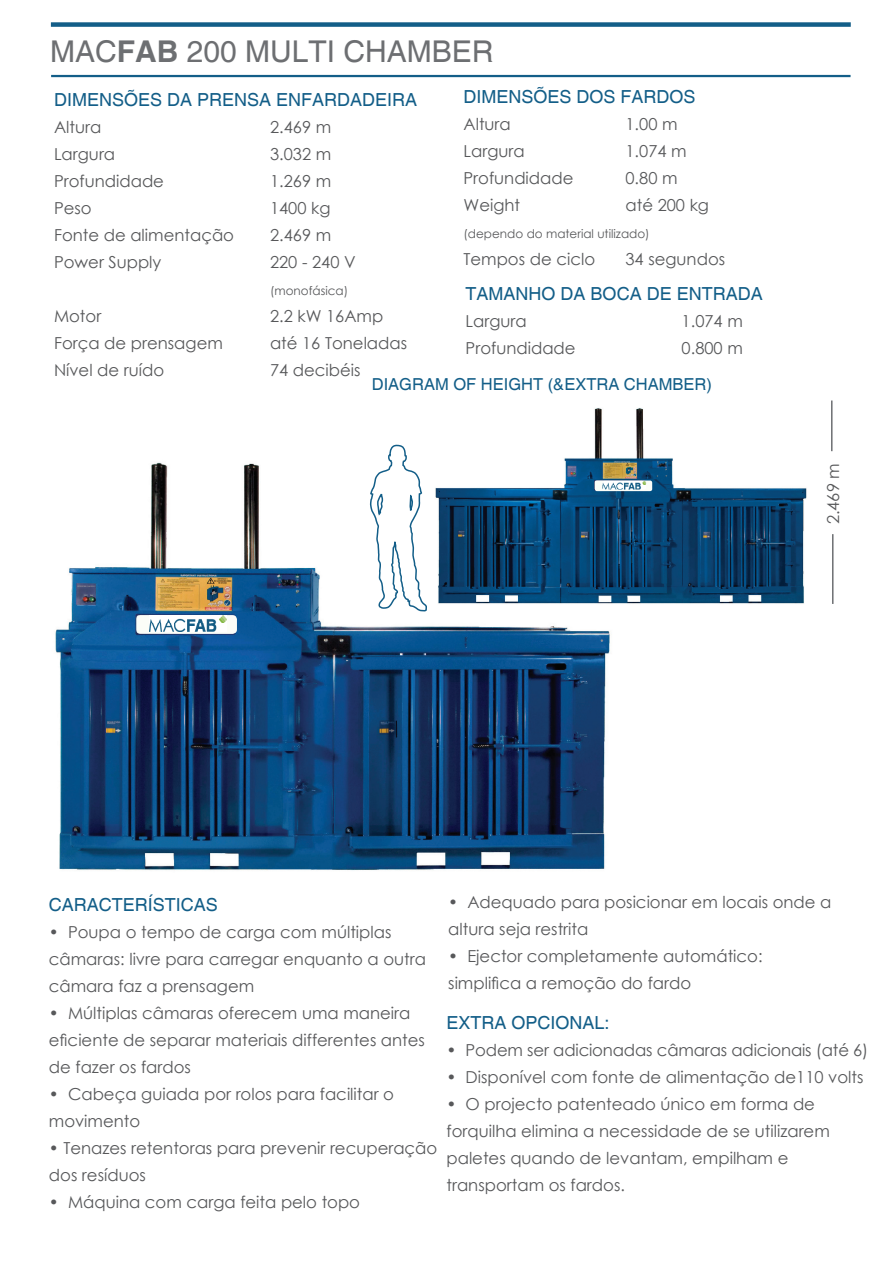
<style>
.page{position:relative;width:893px;height:1263px;background:#fff}
.page>*{position:absolute;margin:0;border:0;box-sizing:border-box;transform-origin:0 0}
.t1{font:30px "Helvetica";color:#6d6f72}
.t2{font:18px "Helvetica";color:#135e88}
.t3{font:16.5px/27px "Century Gothic";color:#57585a}
.t4{font:16.5px "Helvetica";color:#135e88}
.t5{font:12px "Century Gothic";color:#57585a}
.s1{font-weight:700}
</style>
<div class="page">
<hr style="left:51px;top:75px;width:799px;height:2px;background:#135e88">
<div style="left:51px;top:22px;width:800px;height:5px;background:#135e88"></div>
<img style="left:55px;top:462px;width:555px;height:409px">
<div style="left:136px;top:615px;width:101px;height:19px;background:#fbfdf8;border-radius:4px"></div>
<img style="left:149px;top:616px;width:77px;height:15px">
<img style="left:428px;top:400px;width:406px;height:213px">
<div style="left:595px;top:480px;width:57px;height:11px;background:#fbfdf8;border-radius:2px"></div>
<img style="left:602px;top:481px;width:44px;height:9px">
<svg style="left:369px;top:444px;width:59px;height:205px"></svg>
<hr style="left:832px;top:534px;width:1px;height:70px;background:#6d6f72">
<hr style="left:831px;top:400px;width:1px;height:51px;background:#6d6f72">
<h1 class="t1" style="left:50px;top:34px;width:445px">MAC<span class="s1">FAB</span> 200 MULTI CHAMBER</h1>
<p class="t2" style="left:54px;top:89px;width:365px">DIMENSÕES DA PRENSA ENFARDADEIRA</p>
<p class="t3" style="left:54px;top:113px;width:49px">Altura</p>
<p class="t3" style="left:270px;top:113px;width:63px">2.469 m</p>
<p class="t3" style="left:54px;top:140px;width:63px">Largura</p>
<p class="t3" style="left:270px;top:140px;width:63px">3.032 m</p>
<p class="t3" style="left:54px;top:167px;width:112px">Profundidade</p>
<p class="t3" style="left:270px;top:167px;width:63px">1.269 m</p>
<p class="t3" style="left:54px;top:194px;width:39px">Peso</p>
<p class="t3" style="left:270px;top:194px;width:62px">1400 kg</p>
<p class="t3" style="left:54px;top:221px;width:182px">Fonte de alimentação</p>
<p class="t3" style="left:270px;top:221px;width:63px">2.469 m</p>
<p class="t3" style="left:54px;top:248px;width:109px">Power Supply</p>
<p class="t3" style="left:270px;top:248px;width:87px">220 - 240 V</p>
<p class="t5" style="left:270px;top:282px;width:80px">(monofásica)</p>
<p class="t3" style="left:54px;top:302px;width:49px">Motor</p>
<p class="t3" style="left:270px;top:302px;width:115px">2.2 kW 16Amp</p>
<p class="t3" style="left:54px;top:329px;width:170px">Força de prensagem</p>
<p class="t3" style="left:270px;top:329px;width:139px">até 16 Toneladas</p>
<p class="t3" style="left:54px;top:356px;width:112px">Nível de ruído</p>
<p class="t3" style="left:270px;top:356px;width:92px">74 decibéis</p>
<p class="t2" style="left:463px;top:86px;width:234px">DIMENSÕES DOS FARDOS</p>
<p class="t3" style="left:463px;top:110px;width:49px">Altura</p>
<p class="t3" style="left:625px;top:110px;width:54px">1.00 m</p>
<p class="t3" style="left:463px;top:137px;width:63px">Largura</p>
<p class="t3" style="left:625px;top:137px;width:63px">1.074 m</p>
<p class="t3" style="left:463px;top:164px;width:112px">Profundidade</p>
<p class="t3" style="left:625px;top:164px;width:54px">0.80 m</p>
<p class="t3" style="left:463px;top:191px;width:58px">Weight</p>
<p class="t3" style="left:625px;top:191px;width:85px">até 200 kg</p>
<p class="t5" style="left:463px;top:225px;width:188px">(dependo do material utilizado)</p>
<p class="t3" style="left:463px;top:245px;width:133px">Tempos de ciclo</p>
<p class="t3" style="left:625px;top:245px;width:101px">34 segundos</p>
<p class="t2" style="left:466px;top:283px;width:299px">TAMANHO DA BOCA DE ENTRADA</p>
<p class="t3" style="left:466px;top:307px;width:63px">Largura</p>
<p class="t3" style="left:682px;top:307px;width:63px">1.074 m</p>
<p class="t3" style="left:466px;top:334px;width:112px">Profundidade</p>
<p class="t3" style="left:682px;top:334px;width:63px">0.800 m</p>
<p class="t4" style="left:372px;top:375px;width:342px">DIAGRAM OF HEIGHT (&amp;EXTRA CHAMBER)</p>
<p class="t3" style="left:819px;top:524px;width:63px;rotate:-90deg">2.469 m</p>
<p class="t2" style="left:49px;top:894px;width:171px">CARACTERÍSTICAS</p>
<p class="t3" style="left:49px;top:918px;width:379px">• Poupa o tempo de carga com múltiplas câmaras: livre para carregar enquanto a outra câmara faz a prensagem</p>
<p class="t3" style="left:49px;top:999px;width:378px">• Múltiplas câmaras oferecem uma maneira eficiente de separar materiais differentes antes de fazer os fardos</p>
<p class="t3" style="left:49px;top:1080px;width:347px">• Cabeça guiada por rolos para facilitar o movimento</p>
<p class="t3" style="left:49px;top:1134px;width:390px">• Tenazes retentoras para prevenir recuperação dos resíduos</p>
<p class="t3" style="left:49px;top:1188px;width:313px">• Máquina com carga feita pelo topo</p>
<p class="t3" style="left:448px;top:888px;width:385px">• Adequado para posicionar em locais onde a altura seja restrita</p>
<p class="t3" style="left:448px;top:942px;width:316px">• Ejector completamente automático: simplifica a remoção do fardo</p>
<p class="t2" style="left:446px;top:1013px;width:165px">EXTRA OPCIONAL:</p>
<p class="t3" style="left:446px;top:1037px;width:423px">• Podem ser adicionadas câmaras adicionais (até 6)</p>
<p class="t3" style="left:446px;top:1064px;width:418px">• Disponível com fonte de alimentação de110 volts</p>
<p class="t3" style="left:446px;top:1091px;width:385px">• O projecto patenteado único em forma de forquilha elimina a necessidade de se utilizarem paletes quando de levantam, empilham e transportam os fardos.</p>
</div>
